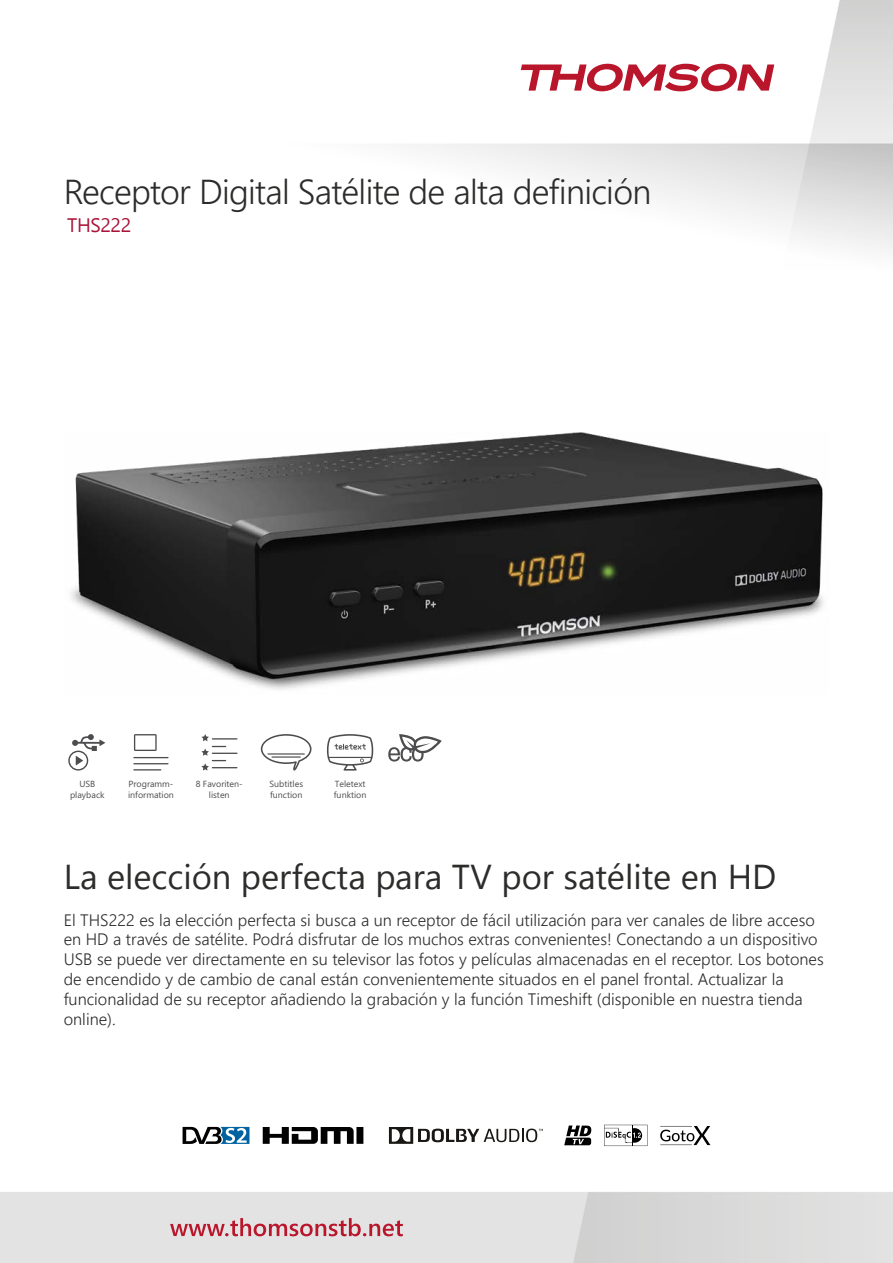
<style>
.page{position:relative;width:893px;height:1263px;background:#fff}
.page>*{position:absolute;margin:0;border:0;box-sizing:border-box;transform-origin:0 0}
.t1{font:34.5px "Segoe UI";color:#2c2c2b}
.t2{font:300 34.5px "Segoe UI";letter-spacing:-.02em;color:#2c2c2b}
.t3{font:19.5px "Segoe UI";letter-spacing:-.02em;color:#a91538}
.t4{font:300 16.5px/19.8px "Segoe UI";color:#2c2c2b}
.t5{font:8.85px/10.6px "Segoe UI";color:#4d4d4f}
</style>
<div class="page">
<svg style="left:521px;top:64px;width:253px;height:27px"></svg>
<svg style="left:170px;top:1218px;width:233px;height:18px"></svg>
<img style="left:69px;top:432px;width:758px;height:259px">
<svg style="left:68px;top:734px;width:37px;height:36px"></svg>
<svg style="left:134px;top:734px;width:23px;height:17px"></svg>
<hr style="left:134px;top:757px;width:34px;height:1px;background:#4d4d4f">
<hr style="left:134px;top:763px;width:34px;height:1px;background:#4d4d4f">
<svg style="left:134px;top:769px;width:27px;height:1px"></svg>
<svg style="left:201px;top:734px;width:36px;height:36px"></svg>
<svg style="left:327px;top:734px;width:46px;height:36px"></svg>
<svg style="left:388px;top:734px;width:54px;height:27px"></svg>
<svg style="left:261px;top:734px;width:50px;height:36px"></svg>
<hr style="left:267px;top:753px;width:38px;height:1px;background:#4d4d4f">
<hr style="left:271px;top:756px;width:30px;height:2px;background:#4d4d4f">
<svg style="left:263px;top:1127px;width:100px;height:17px"></svg>
<svg style="left:389px;top:1127px;width:154px;height:17px"></svg>
<svg style="left:564px;top:1125px;width:27px;height:20px"></svg>
<svg style="left:183px;top:1127px;width:66px;height:17px"></svg>
<svg style="left:604px;top:1125px;width:43px;height:21px"></svg>
<svg style="left:660px;top:1126px;width:50px;height:19px"></svg>
<hr style="left:660px;top:1126px;width:32px;height:1px;background:#000">
<hr style="left:660px;top:1144px;width:32px;height:1px;background:#000">
<h1 class="t2" style="left:64px;top:165px;width:589px">Receptor Digital Satélite de alta definición</h1>
<p class="t3" style="left:67px;top:211px;width:65px">THS222</p>
<p class="t5" style="left:269px;top:779px;width:35px">Subtitles function</p>
<p class="t5" style="left:70px;top:779px;width:36px;text-align:center">USB playback</p>
<p class="t5" style="left:128px;top:779px;width:47px">Programm&shy;information</p>
<p class="t5" style="left:196px;top:779px;width:49px;text-align:center">8 Favoriten&shy;listen</p>
<p class="t5" style="left:334px;top:779px;width:34px">Teletext funktion</p>
<h1 class="t1" style="left:64px;top:850px;width:714px">La elección perfecta para TV por satélite en HD</h1>
<p class="t4" style="left:64px;top:909px;width:761px">El THS222 es la elección perfecta si busca a un receptor de fácil utilización para ver canales de libre acceso en HD a través de satélite. Podrá disfrutar de los muchos extras convenientes! Conectando a un dispositivo USB se puede ver directamente en su televisor las fotos y películas almacenadas en el receptor. Los botones de encendido y de cambio de canal están convenientemente situados en el panel frontal. Actualizar la funcionalidad de su receptor añadiendo la grabación y la función Timeshift (disponible en nuestra tienda online).</p>
</div>
